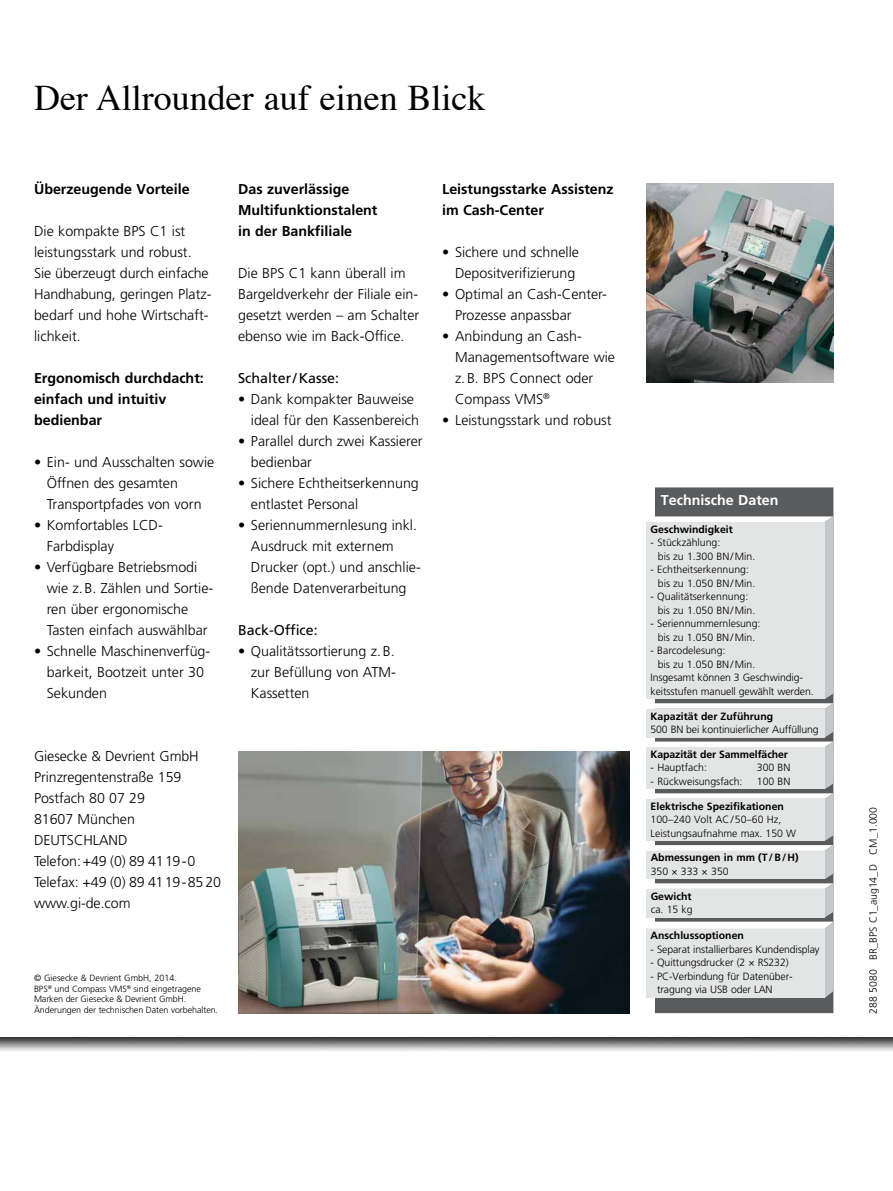
<style>
.page{position:relative;width:893px;height:1191px;background:#fff}
.page>*{position:absolute;margin:0;border:0;box-sizing:border-box;transform-origin:0 0}
.t1{font:36px "Times";color:#000}
.t2{font:300 14.25px/21px "Frutiger";color:#000}
.t3{font:700 14.25px/21px "Frutiger";color:#000}
.t4{font:14.25px "Frutiger";color:#000}
.t5{font:700 14.25px "Frutiger";color:#fff}
.t6{font:300 10.5px/13.5px "Frutiger";color:#000}
.t7{font:700 10.5px "Frutiger";color:#000}
.t8{font:300 9px/10.8px "Frutiger";letter-spacing:-.01em;color:#000}
</style>
<div class="page">
<img style="left:238px;top:751px;width:391px;height:262px">
<img style="left:646px;top:184px;width:187px;height:199px">
<img style="left:0;top:1037px;width:893px;height:14px">
<div style="left:655px;top:487px;width:178px;height:526px;background:#5a5b5d"></div>
<svg style="left:646px;top:516px;width:187px;height:481px;background:#dedfdf"></svg>
<h1 class="t1" style="left:34px;top:64px;width:453px">Der Allrounder auf einen Blick</h1>
<p class="t3" style="left:34px;top:178px;width:157px">Überzeugende Vorteile</p>
<p class="t2" style="left:34px;top:220px;width:178px">Die kompakte BPS C1 ist leistungsstark und robust.<br>Sie überzeugt durch einfache<br>Handhabung, geringen Platz‑ bedarf und hohe Wirtschaft&shy;lichkeit.</p>
<p class="t3" style="left:34px;top:367px;width:171px">Ergonomisch durchdacht: einfach und intuitiv bedienbar</p>
<p class="t2" style="left:47px;top:451px;width:169px;text-indent:-13px">• Ein- und Ausschalten sowie<br>Öffnen des gesamten<br>Transportpfades von vorn</p>
<p class="t2" style="left:47px;top:514px;width:117px;text-indent:-13px">• Komfortables LCD-<br>Farbdisplay</p>
<p class="t2" style="left:47px;top:556px;width:168px;text-indent:-13px">• Verfügbare Betriebsmodi wie z.B. Zählen und Sortie&shy;ren über ergonomische<br>Tasten einfach auswählbar</p>
<p class="t2" style="left:47px;top:640px;width:165px;text-indent:-13px">• Schnelle Maschinenverfüg&shy;barkeit, Bootzeit unter 30<br>Sekunden</p>
<p class="t3" style="left:238px;top:178px;width:141px">Das zuverlässige<br>Multifunktionstalent in der Bankfiliale</p>
<p class="t2" style="left:238px;top:262px;width:183px">Die BPS C1 kann überall im<br>Bargeldverkehr der Filiale ein&shy;gesetzt werden – am Schalter ebenso wie im Back-Office.</p>
<p class="t4" style="left:238px;top:370px;width:102px">Schalter/Kasse:</p>
<p class="t2" style="left:251px;top:388px;width:170px;text-indent:-13px">• Dank kompakter Bauweise ideal für den Kassenbereich</p>
<p class="t2" style="left:251px;top:430px;width:173px;text-indent:-13px">• Parallel durch zwei Kassierer bedienbar</p>
<p class="t2" style="left:251px;top:472px;width:169px;text-indent:-13px">• Sichere Echtheitserkennung entlastet Personal</p>
<p class="t2" style="left:251px;top:514px;width:170px;text-indent:-13px">• Seriennummernlesung inkl.<br>Ausdruck mit externem<br>Drucker (opt.) und anschlie&shy;ßende Datenverarbeitung</p>
<p class="t4" style="left:238px;top:622px;width:81px">Back-Office:</p>
<p class="t2" style="left:251px;top:640px;width:147px;text-align:justify;text-indent:-13px">• Qualitätssortierung z.B. zur Befüllung von ATM-Kassetten</p>
<p class="t2" style="left:34px;top:745px;width:189px">Giesecke &amp; Devrient GmbH<br>Prinzregentenstraße 159<br>Postfach 80 07 29<br>81607 München<br>DEUTSCHLAND<br>Telefon: +49 (0) 89 4119-0<br>Telefax: +49 (0) 89 4119-85 20 www.gi-de.com</p>
<p class="t3" style="left:442px;top:178px;width:173px">Leistungsstarke Assistenz im Cash-Center</p>
<p class="t2" style="left:442px;top:241px;width:138px;text-align:right">• Sichere und schnelle<br>Depositverifizierung</p>
<p class="t2" style="left:455px;top:283px;width:154px;text-indent:-13px">• Optimal an Cash-Center-<br>Prozesse anpassbar</p>
<p class="t2" style="left:455px;top:325px;width:162px;text-indent:-13px">• Anbindung an Cash-<br>Managementsoftware wie z.B. BPS Connect oder<br>Compass VMS<sup>®</sup></p>
<p class="t2" style="left:442px;top:409px;width:171px">• Leistungsstark und robust</p>
<p class="t8" style="left:34px;top:972px;width:186px">© Giesecke &amp; Devrient GmbH, 2014.<br>BPS<sup>®</sup> und Compass VMS<sup>®</sup> sind eingetragene Marken der Giesecke &amp; Devrient GmbH.<br>Änderungen der technischen Daten vorbehalten.</p>
<p class="t5" style="left:661px;top:492px;width:119px">Technische Daten</p>
<p class="t7" style="left:651px;top:523px;width:84px">Geschwindigkeit</p>
<p class="t6" style="left:658px;top:536px;width:99px;text-indent:-7px">- Stückzählung:<br>bis zu 1.300 BN/Min.</p>
<p class="t6" style="left:658px;top:563px;width:99px;text-indent:-7px">- Echtheitserkennung: bis zu 1.050 BN/Min.</p>
<p class="t6" style="left:658px;top:590px;width:99px;text-indent:-7px">- Qualitätserkennung: bis zu 1.050 BN/Min.</p>
<p class="t6" style="left:651px;top:617px;width:111px;text-align:center">- Seriennummernlesung: bis zu 1.050 BN/Min.</p>
<p class="t6" style="left:651px;top:644px;width:76px">- Barcodelesung:</p>
<p class="t6" style="left:658px;top:657px;width:99px">bis zu 1.050 BN/Min.</p>
<p class="t6" style="left:651px;top:671px;width:153px">Insgesamt können 3 Geschwindig-</p>
<p class="t6" style="left:651px;top:684px;width:165px">keitsstufen manuell gewählt werden.</p>
<p class="t7" style="left:651px;top:709px;width:124px">Kapazität der Zuführung</p>
<p class="t6" style="left:651px;top:722px;width:170px">500 BN bei kontinuierlicher Auffüllung</p>
<p class="t7" style="left:651px;top:748px;width:139px">Kapazität der Sammelfächer</p>
<p class="t6" style="left:651px;top:761px;width:58px">- Hauptfach:</p>
<p class="t6" style="left:757px;top:761px;width:35px">300 BN</p>
<p class="t6" style="left:651px;top:774px;width:93px">- Rückweisungsfach:</p>
<p class="t6" style="left:757px;top:774px;width:35px">100 BN</p>
<p class="t7" style="left:651px;top:799px;width:135px">Elektrische Spezifikationen</p>
<p class="t6" style="left:651px;top:812px;width:147px">100–240 Volt AC/50–60 Hz,<br>Leistungsaufnahme max. 150 W</p>
<p class="t7" style="left:651px;top:851px;width:149px">Abmessungen in mm (T/B/H)</p>
<p class="t6" style="left:651px;top:864px;width:79px">350 × 333 × 350</p>
<p class="t7" style="left:651px;top:889px;width:42px">Gewicht</p>
<p class="t6" style="left:651px;top:902px;width:44px">ca. 15 kg</p>
<p class="t7" style="left:651px;top:929px;width:95px">Anschlussoptionen</p>
<p class="t6" style="left:651px;top:942px;width:170px">- Separat installierbares Kundendisplay</p>
<p class="t6" style="left:651px;top:955px;width:140px">- Quittungsdrucker (2 × RS232)</p>
<p class="t6" style="left:657px;top:969px;width:136px;text-indent:-6px">- PC-Verbindung für Datenüber&shy;tragung via USB oder LAN</p>
<p class="t6" style="left:866px;top:1013px;width:208px;rotate:-90deg">288 5080 BR_BPS C1_aug14_D CM_1.000</p>
</div>
